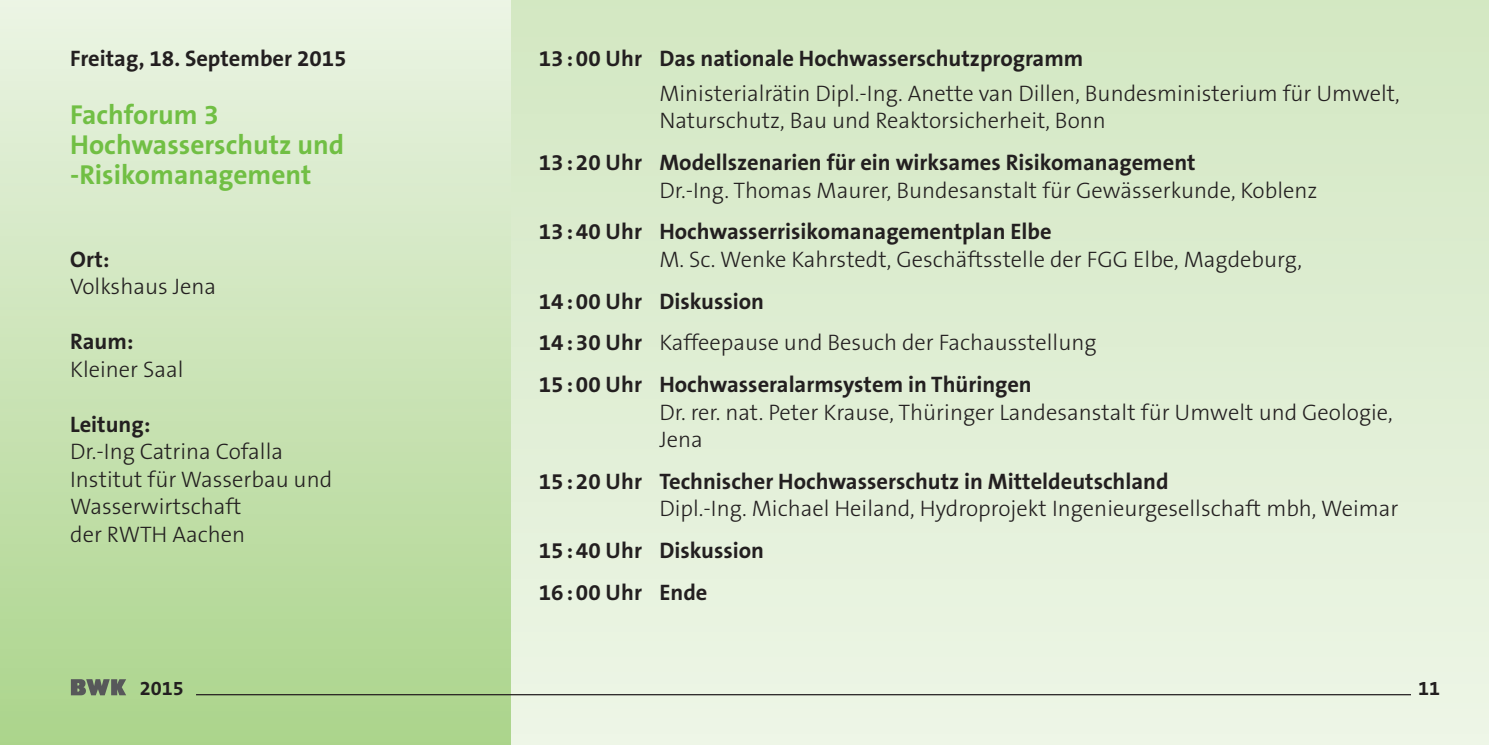
<style>
.page{position:relative;width:1489px;height:745px;background:#fff}
.page>*{position:absolute;margin:0;border:0;box-sizing:border-box;transform-origin:0 0}
.t1{font:700 27.5px/30px "The Sans B7";color:#71bf44}
.t2{font:300 22.5px/27.5px "The Sans B3";color:#231f20}
.t3{font:700 22.5px/41.8px "The Sans B7";color:#231f20}
.t4{font:700 20px "The Sans B7";color:#231f20}
.s1{font-family:"The Sans B7";font-weight:700}
</style>
<div class="page">
<div style="left:510px;top:0;width:978px;height:744px;background:linear-gradient(to bottom,#d3e8c3,#ecf4e5)"></div>
<div style="left:0;top:0;width:510px;height:744px;background:linear-gradient(to bottom,#ecf4e4,#aad38a)"></div>
<svg style="left:71px;top:678px;width:55px;height:16px"></svg>
<hr style="left:196px;top:693px;width:1214px;height:1px;background:#231f20">
<p class="t3" style="left:70px;top:38px;width:278px">Freitag, 18. September 2015</p>
<p class="t1" style="left:70px;top:100px;width:275px">Fachforum 3<br>Hochwasserschutz und -Risikomanagement</p>
<p class="t3" style="left:70px;top:238px;width:41px">Ort:</p>
<p class="t2" style="left:70px;top:273px;width:147px">Volkshaus Jena</p>
<p class="t3" style="left:70px;top:321px;width:65px">Raum:</p>
<p class="t2" style="left:70px;top:356px;width:115px">Kleiner Saal</p>
<p class="t3" style="left:70px;top:403px;width:82px">Leitung:</p>
<p class="t2" style="left:70px;top:438px;width:263px">Dr.-Ing Catrina Cofalla<br>Institut für Wasserbau und<br>Wasserwirtschaft<br>der RWTH Aachen</p>
<p class="t3" style="left:539px;top:38px;width:546px">13:00 Uhr Das nationale Hochwasserschutzprogramm</p>
<p class="t2" style="left:659px;top:80px;width:742px">Ministerialrätin Dipl.-Ing. Anette van Dillen, Bundesministerium für Umwelt,<br>Naturschutz, Bau und Reaktorsicherheit, Bonn</p>
<p class="t3" style="left:539px;top:142px;width:658px">13:20 Uhr Modellszenarien für ein wirksames Risikomanagement</p>
<p class="t2" style="left:659px;top:177px;width:659px">Dr.-Ing. Thomas Maurer, Bundesanstalt für Gewässerkunde, Koblenz</p>
<p class="t3" style="left:539px;top:211px;width:514px">13:40 Uhr Hochwasserrisikomanagementplan Elbe</p>
<p class="t2" style="left:659px;top:246px;width:644px">M. Sc. Wenke Kahrstedt, Geschäftsstelle der FGG Elbe, Magdeburg,</p>
<p class="t3" style="left:539px;top:280px;width:227px">14:00 Uhr Diskussion</p>
<p class="t2" style="left:539px;top:329px;width:559px"><span class="s1">14:30 Uhr</span> Kaffeepause und Besuch der Fachausstellung</p>
<p class="t3" style="left:539px;top:364px;width:494px">15:00 Uhr Hochwasseralarmsystem in Thüringen</p>
<p class="t2" style="left:659px;top:398px;width:735px">Dr. rer. nat. Peter Krause, Thüringer Landesanstalt für Umwelt und Geologie,<br>Jena</p>
<p class="t3" style="left:539px;top:460px;width:631px">15:20 Uhr Technischer Hochwasserschutz in Mitteldeutschland</p>
<p class="t2" style="left:659px;top:495px;width:740px">Dipl.-Ing. Michael Heiland, Hydroprojekt Ingenieurgesellschaft mbh, Weimar</p>
<p class="t3" style="left:539px;top:530px;width:227px">15:40 Uhr Diskussion<br>16:00 Uhr Ende</p>
<p class="t4" style="left:140px;top:677px;width:45px">2015</p>
<p class="t4" style="left:1417px;top:677px;width:24px">11</p>
</div>
